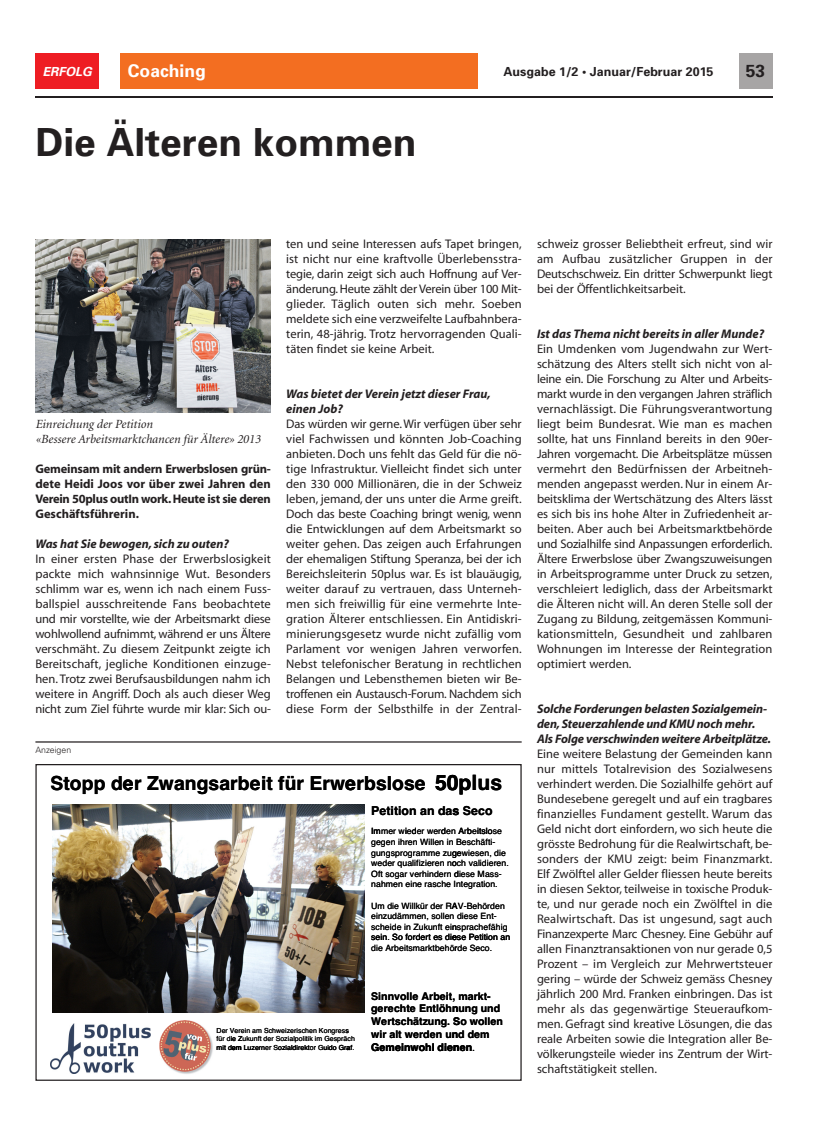
<style>
.page{position:relative;width:815px;height:1134px;background:#fff}
.page>*{position:absolute;margin:0;border:0;box-sizing:border-box;transform-origin:0 0}
.t1{font:700 38.75px "Univers";color:#231f20}
.t2{font:19.25px "Helvetica Bold+T42";letter-spacing:.005em;color:#000}
.t3{font:700 17.5px "Univers";color:#fff}
.t4{font:700 17.5px "Univers";color:#231f20}
.t5{font:12.5px/15px "Myriad";color:#231f20;text-align:justify}
.t6{font:italic 700 12.5px/15px "Myriad";letter-spacing:-.01em;color:#231f20}
.t7{font:700 12.5px/15px "Myriad";letter-spacing:-.02em;color:#231f20;text-align:justify}
.t8{font:italic 12.5px/15px "Minion";color:#231f20}
.t9{font:700 12.5px "Univers";color:#231f20}
.t10{font:italic 700 12.5px "Univers";color:#fff}
.t11{font:12.25px "Helvetica Bold+T42";letter-spacing:.005em;color:#000}
.t12{font:10.62px/12.8px "Helvetica Bold+T42";color:#000}
.t13{font:8.75px/10.6px "Helvetica+T42";letter-spacing:.005em;color:#000}
.t14{font:300 8.75px "Univers";color:#231f20}
.t15{font:7px/8.5px "Helvetica+T42";letter-spacing:.005em;color:#000}
.s1{font-size:21.25px}
.s2{font-family:"Helvetica+T42";font-size:7px}
.s3{font-family:"Helvetica+T42"}
</style>
<div class="page">
<div style="left:120px;top:53px;width:358px;height:36px;background:#f36e21"></div>
<div style="left:739px;top:53px;width:33px;height:36px;background:#a7a5a5"></div>
<div style="left:35px;top:53px;width:64px;height:36px;background:#ee1d23"></div>
<hr style="left:35px;top:96px;width:737px;height:1px;background:#231f20">
<img style="left:35px;top:239px;width:236px;height:173px">
<img style="left:50px;top:1023px;width:101px;height:51px">
<img style="left:53px;top:805px;width:312px;height:208px">
<img style="left:160px;top:1020px;width:53px;height:54px">
<div style="left:35px;top:764px;width:487px;height:317px;border:1px solid #231f20"></div>
<hr style="left:35px;top:741px;width:487px;height:2px;background:#231f20">
<p class="t10" style="left:43px;top:63px;width:51px">ERFOLG</p>
<h3 class="t3" style="left:128px;top:59px;width:79px">Coaching</h3>
<p class="t9" style="left:504px;top:63px;width:211px">Ausgabe 1/2 • Januar/Februar 2015</p>
<h3 class="t4" style="left:746px;top:60px;width:21px">53</h3>
<h1 class="t1" style="left:35px;top:117px;width:383px">Die Älteren kommen</h1>
<p class="t8" style="left:35px;top:417px;width:227px">Einreichung der Petition<br>«Bessere Arbeitsmarktchancen für Ältere» 2013</p>
<p class="t7" style="left:35px;top:461px;width:237px">Gemeinsam mit andern Erwerbslosen grün&shy;dete Heidi Joos vor über zwei Jahren den Verein 50plus outIn work.Heute ist sie deren Geschäftsführerin.</p>
<p class="t6" style="left:35px;top:536px;width:195px">Was hat Sie bewogen, sich zu outen?</p>
<p class="t5" style="left:35px;top:551px;width:237px">In einer ersten Phase der Erwerbslosigkeit packte mich wahnsinnige Wut. Besonders schlimm war es, wenn ich nach einem Fuss&shy;ballspiel ausschreitende Fans beobachtete und mir vorstellte, wie der Arbeitsmarkt diese wohlwollend aufnimmt, während er uns Ältere verschmäht. Zu diesem Zeitpunkt zeigte ich Bereitschaft, jegliche Konditionen einzuge&shy;hen. Trotz zwei Berufsausbildungen nahm ich weitere in Angriff. Doch als auch dieser Weg nicht zum Ziel führte wurde mir klar: Sich ou-</p>
<p class="t14" style="left:35px;top:744px;width:37px">Anzeigen</p>
<p class="t5" style="left:286px;top:236px;width:237px">ten und seine Interessen aufs Tapet bringen, ist nicht nur eine kraftvolle Überlebensstra&shy;tegie, darin zeigt sich auch Hoffnung auf Ver&shy;änderung.Heute zählt der Verein über 100 Mit&shy;glieder. Täglich outen sich mehr. Soeben meldete sich eine verzweifelte Laufbahnbera&shy;terin, 48-jährig. Trotz hervorragenden Quali&shy;täten findet sie keine Arbeit.</p>
<p class="t6" style="left:286px;top:386px;width:206px">Was bietet der Verein jetzt dieser Frau, einen Job?</p>
<p class="t5" style="left:286px;top:416px;width:237px">Das würden wir gerne.Wir verfügen über sehr viel Fachwissen und könnten Job-Coaching anbieten. Doch uns fehlt das Geld für die nö&shy;tige Infrastruktur. Vielleicht findet sich unter den 330 000 Millionären, die in der Schweiz leben, jemand, der uns unter die Arme greift.<br>Doch das beste Coaching bringt wenig, wenn die Entwicklungen auf dem Arbeitsmarkt so weiter gehen. Das zeigen auch Erfahrungen der ehemaligen Stiftung Speranza, bei der ich Bereichsleiterin 50plus war. Es ist blauäugig, weiter darauf zu vertrauen, dass Unterneh&shy;men sich freiwillig für eine vermehrte Inte&shy;gration Älterer entschliessen. Ein Antidiskri&shy;minierungsgesetz wurde nicht zufällig vom Parlament vor wenigen Jahren verworfen.<br>Nebst telefonischer Beratung in rechtlichen Belangen und Lebensthemen bieten wir Be&shy;troffenen ein Austausch-Forum. Nachdem sich diese Form der Selbsthilfe in der Zentral-</p>
<h2 class="t2" style="left:50px;top:768px;width:453px">Stopp der Zwangsarbeit für Erwerbslose <span class="s1">50plus</span></h2>
<p class="t13" style="left:371px;top:826px;width:139px">Immer wieder werden Arbeitslose gegen ihren Willen in Beschäfti&shy;gungsprogramme zugewiesen, die weder qualifizieren noch validieren.<br>Oft sogar verhindern diese Mass&shy;nahmen eine rasche Integration.</p>
<p class="t13" style="left:371px;top:900px;width:138px">Um die Willkür der RA - einzudämmen, sollen diese Ent&shy;scheide in Zukunft einsprachefähig</p>
<p class="t11" style="left:371px;top:800px;width:123px">Petition an das Seco</p>
<p class="t13" style="left:458px;top:900px;width:49px">V Behörden</p>
<p class="t13" style="left:371px;top:932px;width:141px">sein. So fordert es diese Petition an die Arbeitsmarktbehörde Seco.</p>
<p class="t12" style="left:371px;top:990px;width:133px">Sinnvolle Arbeit, markt&shy;gerechte Entlöhnung und<br>Wertschätzung. So wollen wir alt werden und dem</p>
<p class="t15" style="left:217px;top:1026px;width:140px">Der Verein am Schweizerischen Kongress für die Zukunft der Sozialpolitik im Gespräch</p>
<p class="t15" style="left:217px;top:1043px;width:131px">mit dem Luzerner Sozialdirektor Guido Gr</p>
<p class="t12" style="left:347px;top:1041px;width:130px"><span class="s2">af.</span> Gemeinwohl dienen<span class="s3">.</span></p>
<p class="t5" style="left:537px;top:236px;width:237px">schweiz grosser Beliebtheit erfreut, sind wir am Aufbau zusätzlicher Gruppen in der Deutschschweiz. Ein dritter Schwerpunkt liegt bei der Öffentlichkeitsarbeit.</p>
<p class="t6" style="left:537px;top:326px;width:229px">Ist das Thema nicht bereits in aller Munde?</p>
<p class="t5" style="left:537px;top:341px;width:237px">Ein Umdenken vom Jugendwahn zur Wert&shy;schätzung des Alters stellt sich nicht von al&shy;leine ein. Die Forschung zu Alter und Arbeits&shy;markt wurde in den vergangen Jahren sträflich vernachlässigt. Die Führungsverantwortung liegt beim Bundesrat. Wie man es machen sollte, hat uns Finnland bereits in den 90er-Jahren vorgemacht. Die Arbeitsplätze müssen vermehrt den Bedürfnissen der Arbeitneh&shy;menden angepasst werden. Nur in einem Ar&shy;beitsklima der Wertschätzung des Alters lässt es sich bis ins hohe Alter in Zufriedenheit ar&shy;beiten. Aber auch bei Arbeitsmarktbehörde und Sozialhilfe sind Anpassungen erforderlich.<br>Ältere Erwerbslose über Zwangszuweisungen in Arbeitsprogramme unter Druck zu setzen, verschleiert lediglich, dass der Arbeitsmarkt die Älteren nicht will. An deren Stelle soll der Zugang zu Bildung, zeitgemässen Kommuni&shy;kationsmitteln, Gesundheit und zahlbaren Wohnungen im Interesse der Reintegration optimiert werden.</p>
<p class="t6" style="left:537px;top:701px;width:236px">Solche Forderungen belasten Sozialgemein&shy;den,Steuerzahlende und KMU noch mehr.<br>Als Folge verschwinden weitere Arbeitplätze.</p>
<p class="t5" style="left:537px;top:746px;width:237px">Eine weitere Belastung der Gemeinden kann nur mittels Totalrevision des Sozialwesens verhindert werden. Die Sozialhilfe gehört auf Bundesebene geregelt und auf ein tragbares finanzielles Fundament gestellt. Warum das Geld nicht dort einfordern, wo sich heute die grösste Bedrohung für die Realwirtschaft, be&shy;sonders der KMU zeigt: beim Finanzmarkt.<br>Elf Zwölftel aller Gelder fliessen heute bereits in diesen Sektor, teilweise in toxische Produk&shy;te, und nur gerade noch ein Zwölftel in die Realwirtschaft. Das ist ungesund, sagt auch Finanzexperte Marc Chesney. Eine Gebühr auf allen Finanztransaktionen von nur gerade 0,5<br>Prozent – im Vergleich zur Mehrwertsteuer gering – würde der Schweiz gemäss Chesney jährlich 200 Mrd. Franken einbringen. Das ist mehr als das gegenwärtige Steueraufkom&shy;men. Gefragt sind kreative Lösungen, die das reale Arbeiten sowie die Integration aller Be&shy;völkerungsteile wieder ins Zentrum der Wirt&shy;schaftstätigkeit stellen.</p>
</div>
